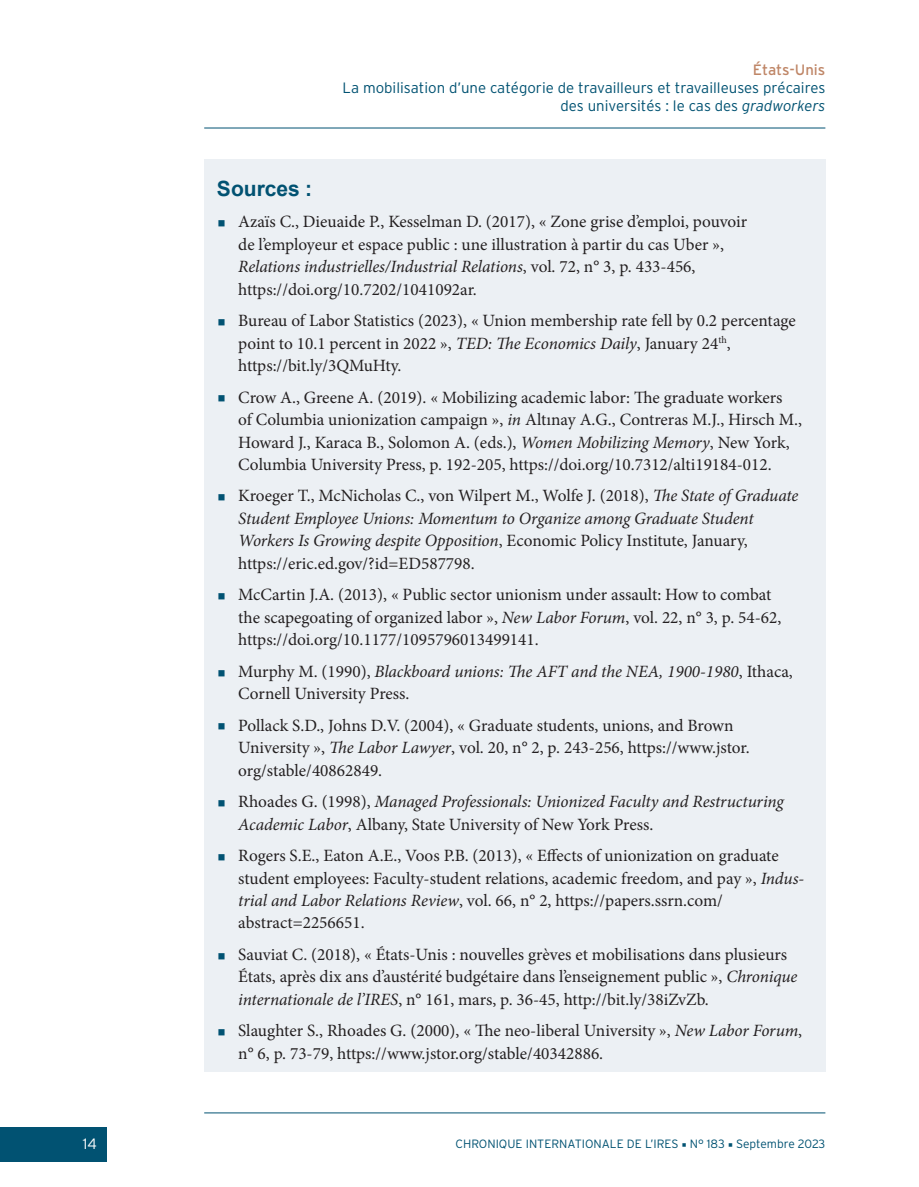
<style>
.page{position:relative;width:919px;height:1187px;background:#fff}
.page>*{position:absolute;margin:0;border:0;box-sizing:border-box;transform-origin:0 0}
.TITRE_BIBLIO{font:700 21px "Arial";color:#015272}
.REFBIBLIO{font:17.25px/22.5px "Minion Pro";color:#231f20}
.REFBIBLIO-2{font:italic 17.25px/22.5px "Minion Pro";letter-spacing:-.01em;color:#231f20}
.t1{font:300 15px/18px "Interstate";color:#015272;text-align:right}
.t2{font:15px "Interstate";color:#bf8667}
.t3{font:300 15px "Interstate";color:#fff}
.t4{font:300 12px "Interstate";color:#015272}
.s1{font-style:italic}
.s2{color:#015272}
.s3{font-style:normal}
.s4{font-family:"Minion Pro";font-weight:400}
</style>
<div class="page">
<div style="left:0;top:1127px;width:106px;height:34px;background:#015272"></div>
<hr style="left:204px;top:128px;width:621px;height:1px;background:#015272">
<hr style="left:204px;top:1112px;width:621px;height:1px;background:#015272">
<div style="left:204px;top:159px;width:621px;height:912px;background:#ecf0f4"></div>
<p class="t2" style="left:752px;top:61px;width:74px">États-Unis</p>
<p class="t1" style="left:342px;top:78px;width:484px">La mobilisation d’une catégorie de travailleurs et travailleuses précaires des universités : le cas des <span class="s1">gradworkers</span></p>
<p class="TITRE_BIBLIO" style="left:217px;top:174px;width:97px">Sources :</p>
<p class="REFBIBLIO" style="left:238px;top:210px;width:510px;text-indent:-21px"><span class="s2">▪</span> Azaïs C., Dieuaide P., Kesselman D. (2017), « Zone grise d’emploi, pouvoir de l’employeur et espace public : une illustration à partir du cas Uber », <span class="s1">Relations industrielles/Industrial Relations</span>, vol. 72, n° 3, p. 433‑456, https://doi.org/10.7202/1041092ar.</p>
<p class="REFBIBLIO" style="left:238px;top:309px;width:559px;text-indent:-21px"><span class="s2">▪</span> Bureau of Labor Statistics (2023), « Union membership rate fell by 0.2 percentage point to 10.1 percent in 2022 », <span class="s1">TED: The Economics Daily</span>, January 24<sup>th</sup>, https://bit.ly/3QMuHty.</p>
<p class="REFBIBLIO" style="left:238px;top:386px;width:565px;text-indent:-21px"><span class="s2">▪</span> Crow A., Greene A. (2019). « Mobilizing academic labor: The graduate workers<br>of Columbia unionization campaign », <span class="s1">in</span> Altınay A.G., Contreras M.J., Hirsch M., Howard J., Karaca B., Solomon A. (eds.), <span class="s1">Women Mobilizing Memory</span>, New York, Columbia University Press, p. 192‑205, https://doi.org/10.7312/alti19184-012.</p>
<p class="REFBIBLIO" style="left:238px;top:485px;width:561px;text-indent:-21px"><span class="s2">▪</span> Kroeger T., McNicholas C., von Wilpert M., Wolfe J. (2018), <span class="s1">The State of Graduate Student Employee Unions: Momentum to Organize among Graduate Student Workers Is Growing despite Opposition</span>, Economic Policy Institute, January, https://eric.ed.gov/?id=ED587798.</p>
<p class="REFBIBLIO" style="left:238px;top:583px;width:544px;text-indent:-21px"><span class="s2">▪</span> McCartin J.A. (2013), « Public sector unionism under assault: How to combat the scapegoating of organized labor », <span class="s1">New Labor Forum</span>, vol. 22, n° 3, p. 54-62, https://doi.org/10.1177/1095796013499141.</p>
<p class="REFBIBLIO" style="left:238px;top:660px;width:556px;text-indent:-21px"><span class="s2">▪</span> Murphy M. (1990), <span class="s1">Blackboard unions: The AFT and the NEA, 1900-1980</span>, Ithaca,<br>Cornell University Press.</p>
<p class="REFBIBLIO" style="left:238px;top:714px;width:513px;text-indent:-21px"><span class="s2">▪</span> Pollack S.D., Johns D.V. (2004), « Graduate students, unions, and Brown<br>University », <span class="s1">The Labor Lawyer</span>, vol. 20, n° 2, p. 243‑256, https://www.jstor. org/stable/40862849.</p>
<p class="REFBIBLIO-2" style="left:238px;top:790px;width:547px;text-indent:-21px"><span class="s2">▪</span> <span class="s3">Rhoades G. (1998),</span> Managed Professionals: Unionized Faculty and Restructuring<br>Academic Labor<span class="s3">, Albany, State University of New York Press.</span></p>
<p class="REFBIBLIO" style="left:238px;top:844px;width:567px;text-indent:-21px"><span class="s2">▪</span> Rogers S.E., Eaton A.E., Voos P.B. (2013), « Effects of unionization on graduate student employees: Faculty-student relations, academic freedom, and pay », <span class="s1">Indus&shy;trial and Labor Relations Review</span>, vol. 66, n° 2, https://papers.ssrn.com/ abstract=2256651.</p>
<p class="REFBIBLIO" style="left:238px;top:943px;width:560px;text-indent:-21px"><span class="s2">▪</span> Sauviat C. (2018), « États-Unis : nouvelles grèves et mobilisations dans plusieurs<br>États, après dix ans d’austérité budgétaire dans l’enseignement public », <span class="s1">Chronique internationale de l’IRES</span>, n° 161, mars, p. 36‑45, http://bit.ly/38iZvZb.</p>
<p class="REFBIBLIO" style="left:238px;top:1019px;width:565px;text-indent:-21px"><span class="s2">▪</span> Slaughter S., Rhoades G. (2000), « The neo-liberal University », <span class="s1">New Labor Forum</span>, n° 6, p. 73‑79, https://www.jstor.org/stable/40342886.</p>
<p class="t3" style="left:83px;top:1135px;width:16px">14</p>
<p class="t4" style="left:455px;top:1137px;width:371px">CHRONIQUE INTERNATIONALE DE L’IRES <span class="s4">■</span> N° 183 <span class="s4">■</span> Septembre 2023</p>
</div>
